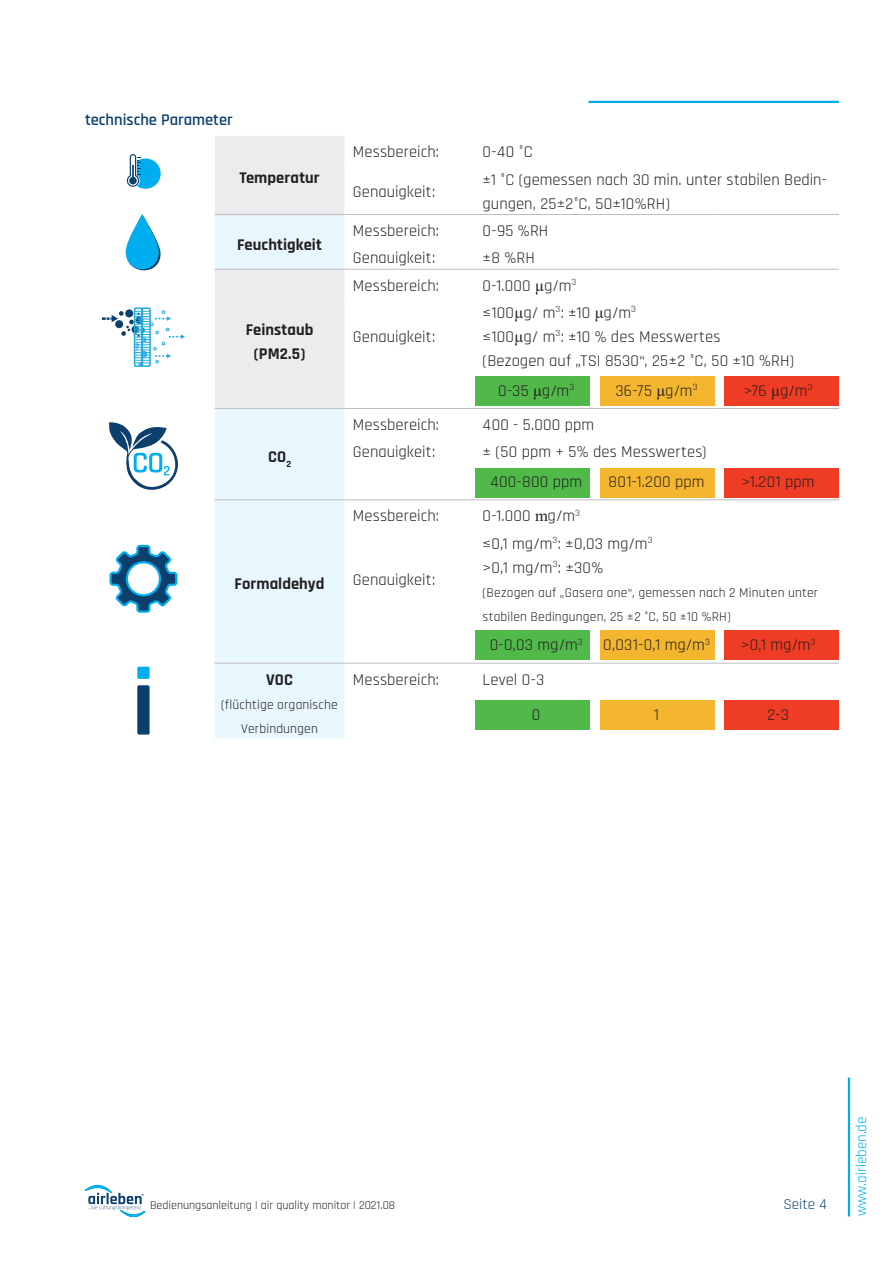
<style>
.page{position:relative;width:893px;height:1263px;background:#fff}
.page>*{position:absolute;margin:0;border:0;box-sizing:border-box;transform-origin:0 0}
.t1{font:16.5px/24px "Rajdhani";letter-spacing:.005em;color:#231f20}
.t2{font:700 16.5px/24px "Rajdhani";letter-spacing:.005em;color:#231f20;text-align:center}
.t3{font:600 16.5px "Rajdhani";color:#0c3f6c}
.t4{font:15px "Rajdhani";color:#00aeef}
.t5{font:15px "Rajdhani";color:#0c3f6c}
.t6{font:13.5px/24px "Rajdhani";letter-spacing:.015em;color:#231f20}
.t7{font:12px "Rajdhani";color:#231f20}
.s1{font-family:"Times New Roman"}
</style>
<div class="page">
<svg style="left:85px;top:1185px;width:60px;height:32px"></svg>
<hr style="left:848px;top:1077px;width:2px;height:139px;background:#00aeef">
<hr style="left:588px;top:101px;width:251px;height:2px;background:#00aeef">
<div style="left:130px;top:158px;width:31px;height:31px;background:#00aeef;border-radius:50%"></div>
<svg style="left:126px;top:154px;width:14px;height:33px"></svg>
<svg style="left:109px;top:422px;width:69px;height:68px"></svg>
<svg style="left:109px;top:545px;width:68px;height:68px"></svg>
<svg style="left:137px;top:685px;width:13px;height:49px"></svg>
<div style="left:137px;top:667px;width:13px;height:12px;background:#00aeef;border-radius:2px"></div>
<svg style="left:102px;top:307px;width:83px;height:60px"></svg>
<svg style="left:126px;top:214px;width:35px;height:56px"></svg>
<div style="left:475px;top:376px;width:115px;height:30px;background:#50b949"></div>
<div style="left:475px;top:468px;width:115px;height:30px;background:#50b949"></div>
<div style="left:475px;top:630px;width:115px;height:30px;background:#50b949"></div>
<div style="left:475px;top:701px;width:115px;height:29px;background:#50b949"></div>
<div style="left:600px;top:376px;width:114px;height:30px;background:#f4b62f"></div>
<div style="left:600px;top:468px;width:114px;height:30px;background:#f4b62f"></div>
<div style="left:600px;top:630px;width:114px;height:30px;background:#f4b62f"></div>
<div style="left:600px;top:701px;width:114px;height:29px;background:#f4b62f"></div>
<div style="left:724px;top:376px;width:115px;height:30px;background:#ef3c24"></div>
<div style="left:724px;top:468px;width:115px;height:30px;background:#ef3c24"></div>
<div style="left:724px;top:630px;width:115px;height:30px;background:#ef3c24"></div>
<div style="left:724px;top:701px;width:115px;height:29px;background:#ef3c24"></div>
<div style="left:215px;top:136px;width:129px;height:78px;background:#ececee"></div>
<svg style="left:215px;top:215px;width:129px;height:523px;background:#e8f3f8"></svg>
<hr style="left:215px;top:214px;width:129px;height:1px;background:#bcbdc0">
<hr style="left:344px;top:214px;width:130px;height:1px;background:#bcbdc0">
<hr style="left:474px;top:214px;width:122px;height:1px;background:#bcbdc0">
<hr style="left:596px;top:214px;width:121px;height:1px;background:#bcbdc0">
<hr style="left:717px;top:214px;width:122px;height:1px;background:#bcbdc0">
<hr style="left:215px;top:269px;width:129px;height:1px;background:#bcbdc0">
<hr style="left:344px;top:269px;width:130px;height:1px;background:#bcbdc0">
<hr style="left:474px;top:269px;width:122px;height:1px;background:#bcbdc0">
<hr style="left:596px;top:269px;width:121px;height:1px;background:#bcbdc0">
<hr style="left:717px;top:269px;width:122px;height:1px;background:#bcbdc0">
<hr style="left:215px;top:408px;width:129px;height:1px;background:#bcbdc0">
<hr style="left:215px;top:500px;width:129px;height:1px;background:#bcbdc0">
<hr style="left:215px;top:663px;width:129px;height:1px;background:#bcbdc0">
<hr style="left:344px;top:408px;width:130px;height:1px;background:#bcbdc0">
<hr style="left:474px;top:408px;width:122px;height:1px;background:#bcbdc0">
<hr style="left:596px;top:408px;width:121px;height:1px;background:#bcbdc0">
<hr style="left:717px;top:408px;width:122px;height:1px;background:#bcbdc0">
<hr style="left:344px;top:500px;width:130px;height:1px;background:#bcbdc0">
<hr style="left:474px;top:500px;width:122px;height:1px;background:#bcbdc0">
<hr style="left:596px;top:500px;width:121px;height:1px;background:#bcbdc0">
<hr style="left:717px;top:500px;width:122px;height:1px;background:#bcbdc0">
<hr style="left:344px;top:663px;width:130px;height:1px;background:#bcbdc0">
<hr style="left:474px;top:663px;width:122px;height:1px;background:#bcbdc0">
<hr style="left:596px;top:663px;width:121px;height:1px;background:#bcbdc0">
<hr style="left:717px;top:663px;width:122px;height:1px;background:#bcbdc0">
<p class="t3" style="left:85px;top:110px;width:149px">technische Parameter</p>
<p class="t2" style="left:239px;top:166px;width:82px">Temperatur</p>
<p class="t2" style="left:237px;top:233px;width:86px">Feuchtigkeit</p>
<p class="t2" style="left:246px;top:318px;width:69px">Feinstaub (PM2.5)</p>
<p class="t2" style="left:268px;top:445px;width:25px">CO<sub>2</sub></p>
<p class="t2" style="left:235px;top:572px;width:91px">Formaldehyd</p>
<p class="t2" style="left:266px;top:668px;width:28px">VOC</p>
<p class="t6" style="left:221px;top:693px;width:118px;text-align:center">(flüchtige organische<br>Verbindungen</p>
<p class="t1" style="left:353px;top:140px;width:88px">Messbereich:</p>
<p class="t1" style="left:483px;top:140px;width:52px">0-40 °C</p>
<p class="t1" style="left:353px;top:180px;width:84px">Genauigkeit:</p>
<p class="t1" style="left:483px;top:168px;width:346px">±1 °C (gemessen nach 30 min. unter stabilen Bedin&shy;gungen, 25±2°C, 50±10%RH)</p>
<p class="t1" style="left:353px;top:219px;width:88px">Messbereich:</p>
<p class="t1" style="left:483px;top:219px;width:67px">0-95 %RH</p>
<p class="t1" style="left:353px;top:246px;width:84px">Genauigkeit:</p>
<p class="t1" style="left:483px;top:246px;width:54px">±8 %RH</p>
<p class="t1" style="left:353px;top:274px;width:88px">Messbereich:</p>
<p class="t1" style="left:483px;top:274px;width:95px">0-1.000 <span class="s1">μ</span>g/m<sup>3</sup></p>
<p class="t1" style="left:353px;top:325px;width:84px">Genauigkeit:</p>
<p class="t1" style="left:483px;top:301px;width:313px">≤100<span class="s1">μ</span>g/ m<sup>3</sup>: ±10 <span class="s1">μ</span>g/m<sup>3<br></sup>≤100<span class="s1">μ</span>g/ m<sup>3</sup>: ±10 % des Messwertes<br>(Bezogen auf „TSI 8530“, 25±2 °C, 50 ±10 %RH)</p>
<p class="t1" style="left:498px;top:379px;width:78px">0-35 <span class="s1">μ</span>g/m<sup>3</sup></p>
<p class="t1" style="left:615px;top:379px;width:84px">36-75 <span class="s1">μ</span>g/m<sup>3</sup></p>
<p class="t1" style="left:744px;top:379px;width:70px">&gt;76 <span class="s1">μ</span>g/m<sup>3</sup></p>
<p class="t1" style="left:353px;top:413px;width:88px">Messbereich:</p>
<p class="t1" style="left:483px;top:413px;width:113px">400 - 5.000 ppm</p>
<p class="t1" style="left:353px;top:440px;width:84px">Genauigkeit:</p>
<p class="t1" style="left:490px;top:438px;width:218px;line-height:29.8px;text-indent:-8px">± (50 ppm + 5% des Messwertes)<br>400-800 ppm</p>
<p class="t1" style="left:609px;top:470px;width:97px">801-1.200 ppm</p>
<p class="t1" style="left:742px;top:470px;width:74px">&gt;1.201 ppm</p>
<p class="t1" style="left:353px;top:504px;width:88px">Messbereich:</p>
<p class="t1" style="left:483px;top:504px;width:99px">0-1.000 <span class="s1">m</span>g/m<sup>3</sup></p>
<p class="t1" style="left:353px;top:568px;width:84px">Genauigkeit:</p>
<p class="t1" style="left:483px;top:532px;width:171px">≤0,1 mg/m<sup>3</sup>: ±0,03 mg/m<sup>3 </sup>&gt;0,1 mg/m<sup>3</sup>: ±30%</p>
<p class="t6" style="left:483px;top:581px;width:337px">(Bezogen auf „Gasera one“, gemessen nach 2 Minuten unter stabilen Bedingungen, 25 ±2 °C, 50 ±10 %RH)</p>
<p class="t1" style="left:490px;top:634px;width:94px">0-0,03 mg/m<sup>3</sup></p>
<p class="t1" style="left:603px;top:634px;width:108px">0,031-0,1 mg/m<sup>3</sup></p>
<p class="t1" style="left:741px;top:634px;width:76px">&gt;0,1 mg/m<sup>3</sup></p>
<p class="t1" style="left:353px;top:668px;width:88px">Messbereich:</p>
<p class="t1" style="left:483px;top:662px;width:63px;line-height:35.5px;text-align:right">Level 0-3<br>0</p>
<p class="t1" style="left:654px;top:703px;width:7px">1</p>
<p class="t1" style="left:767px;top:703px;width:23px">2-3</p>
<p class="t7" style="left:150px;top:1198px;width:247px">Bedienungsanleitung | air quality monitor | 2021.08</p>
<p class="t5" style="left:783px;top:1196px;width:45px">Seite 4</p>
<p class="t4" style="left:853px;top:1216px;width:101px;rotate:-90deg">www.airleben.de</p>
</div>
